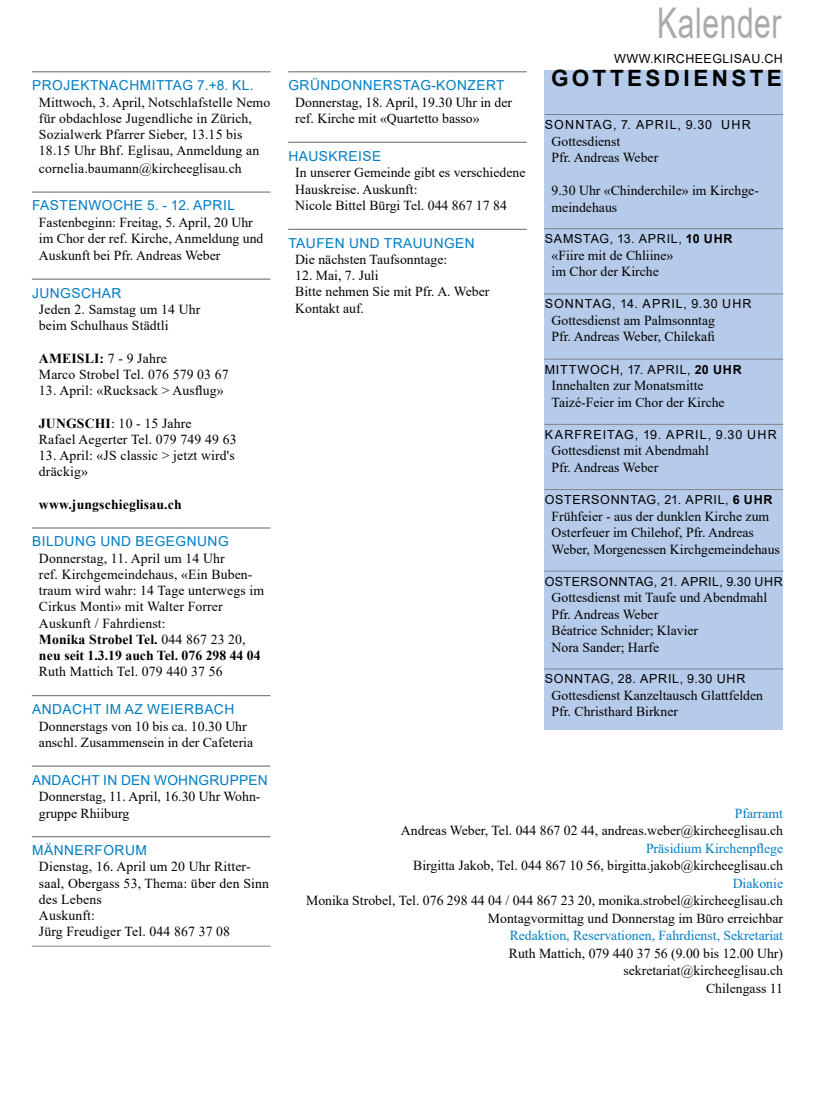
<style>
.page{position:relative;width:815px;height:1106px;background:#fff}
.page>*{position:absolute;margin:0;border:0;box-sizing:border-box;transform-origin:0 0}
.t1{font:42.25px "Arial";color:#a7a9ac;scale:.71 1}
.t2{font:700 22.5px "Arial";letter-spacing:.15em;color:#000}
.t3{font:13.75px/16.5px "Times New Roman";color:#000}
.t4{font:13.75px "Arial";letter-spacing:.035em;color:#007dc3}
.t5{font:13.75px "Times New Roman";color:#007dc3}
.t6{font:13.75px "Arial";letter-spacing:.015em;color:#007dc3}
.t7{font:700 13.75px "Times New Roman";letter-spacing:.01em;color:#000}
.t8{font:12.5px "Arial";letter-spacing:.05em;color:#000}
.t9{font:12.5px "Arial";letter-spacing:.085em;color:#000}
.t10{font:12.5px "Arial";letter-spacing:.08em;color:#000}
.t11{font:12.5px "Arial";letter-spacing:.09em;color:#000}
.s1{font-weight:700}
</style>
<div class="page">
<div style="left:544px;top:70px;width:239px;height:659px;background:#b6cbea"></div>
<hr style="left:544px;top:114px;width:239px;height:1px;background:#808285">
<hr style="left:544px;top:228px;width:239px;height:1px;background:#808285">
<hr style="left:544px;top:293px;width:239px;height:1px;background:#808285">
<hr style="left:544px;top:359px;width:239px;height:1px;background:#808285">
<hr style="left:544px;top:424px;width:239px;height:1px;background:#808285">
<hr style="left:544px;top:489px;width:239px;height:1px;background:#808285">
<hr style="left:544px;top:571px;width:239px;height:1px;background:#808285">
<hr style="left:544px;top:668px;width:239px;height:1px;background:#808285">
<hr style="left:32px;top:71px;width:238px;height:1px;background:#808285">
<hr style="left:32px;top:191px;width:238px;height:2px;background:#808285">
<hr style="left:32px;top:278px;width:238px;height:2px;background:#808285">
<hr style="left:32px;top:527px;width:238px;height:1px;background:#808285">
<hr style="left:32px;top:695px;width:238px;height:1px;background:#808285">
<hr style="left:32px;top:765px;width:238px;height:1px;background:#808285">
<hr style="left:32px;top:836px;width:238px;height:1px;background:#808285">
<hr style="left:32px;top:945px;width:238px;height:1px;background:#808285">
<hr style="left:288px;top:71px;width:239px;height:1px;background:#808285">
<hr style="left:288px;top:142px;width:239px;height:1px;background:#808285">
<hr style="left:288px;top:229px;width:239px;height:1px;background:#808285">
<p class="t4" style="left:32px;top:76px;width:223px">PROJ EKTNACHMITTAG 7.+8. KL.</p>
<p class="t3" style="left:39px;top:93px;width:233px">Mittwoch, 3. April, Notschlafstelle Nemo für obdachlose Jugendliche in Zürich, Sozialwerk Pfarrer Sieber, 13.15 bis 18.15 Uhr Bhf. Eglisau, Anmeldung an</p>
<p class="t3" style="left:39px;top:160px;width:204px">cornelia.baumann@kircheeglisau.ch</p>
<p class="t4" style="left:32px;top:196px;width:204px">FASTENWOCHE 5. - 12. APRIL</p>
<p class="t3" style="left:39px;top:214px;width:226px">Fastenbeginn: Freitag, 5. April, 20 Uhr im Chor der ref. Kirche, Anmeldung und<br>Auskunft bei Pfr. Andreas Weber</p>
<p class="t4" style="left:32px;top:283px;width:91px">JUNGSCHAR</p>
<p class="t3" style="left:39px;top:300px;width:163px">Jeden 2. Samstag um 14 Uhr beim Schulhaus Städtli</p>
<p class="t3" style="left:39px;top:349px;width:191px"><span class="s1">AMEISLI:</span> 7 - 9 Jahre<br>Marco Strobel Tel. 076 579 03 67</p>
<p class="t3" style="left:39px;top:382px;width:186px">13. April: «Rucksack &gt; Ausflug»</p>
<p class="t3" style="left:39px;top:414px;width:199px"><span class="s1">JUNGSCHI</span>: 10 - 15 Jahre<br>Rafael Aegerter Tel. 079 749 49 63</p>
<p class="t3" style="left:39px;top:447px;width:197px">13. April: «JS classic &gt; jetzt wird's dräckig»</p>
<p class="t7" style="left:39px;top:494px;width:144px">www.jungschieglisau.ch</p>
<p class="t4" style="left:32px;top:532px;width:198px">BILDUNG UND BEGEGNUNG</p>
<p class="t3" style="left:39px;top:549px;width:227px">Donnerstag, 11. April um 14 Uhr<br>ref. Kirchgemeindehaus, «Ein Buben&shy;traum wird wahr: 14 Tage unterwegs im<br>Cirkus Monti» mit Walter Forrer<br>Auskunft / Fahrdienst:<br><span class="s1">Monika Strobel Tel.</span> 044 867 23 20, <span class="s1">neu seit 1.3.19 auch Tel. 076 298 44 04</span></p>
<p class="t3" style="left:39px;top:663px;width:185px">Ruth Mattich Tel. 079 440 37 56</p>
<p class="t4" style="left:32px;top:699px;width:204px">ANDACHT IM AZ WEIERBACH</p>
<p class="t3" style="left:39px;top:717px;width:216px">Donnerstags von 10 bis ca. 10.30 Uhr anschl. Zusammensein in der Cafeteria</p>
<p class="t6" style="left:32px;top:770px;width:237px">ANDACHT IN DEN WOHNGRUPPEN</p>
<p class="t3" style="left:39px;top:787px;width:223px">Donnerstag, 11. April, 16.30 Uhr Wohn&shy;gruppe Rhiiburg</p>
<p class="t4" style="left:32px;top:840px;width:116px">MÄNNERFORUM</p>
<p class="t3" style="left:39px;top:858px;width:232px">Dienstag, 16. April um 20 Uhr Ritter&shy;saal, Obergass 53, Thema: über den Sinn des Lebens<br>Auskunft:<br>Jürg Freudiger Tel. 044 867 37 08</p>
<p class="t4" style="left:288px;top:76px;width:218px">GRÜNDONNERSTAG-KONZERT</p>
<p class="t3" style="left:295px;top:93px;width:218px">Donnerstag, 18. April, 19.30 Uhr in der ref. Kirche mit «Quartetto basso»</p>
<p class="t4" style="left:288px;top:146px;width:94px">HAUSKREISE</p>
<p class="t3" style="left:295px;top:164px;width:232px">In unserer Gemeinde gibt es verschiedene<br>Hauskreise. Auskunft:<br>Nicole Bittel Bürgi Tel. 044 867 17 84</p>
<p class="t4" style="left:288px;top:233px;width:188px">TAUFEN UND TRAUUNGEN</p>
<p class="t3" style="left:295px;top:251px;width:154px">Die nächsten Taufsonntage:</p>
<p class="t3" style="left:295px;top:267px;width:196px">12. Mai, 7. Juli<br>Bitte nehmen Sie mit Pfr. A. Weber<br>Kontakt auf.</p>
<h1 class="t1" style="left:657px;top:-6px;width:177px">KALENDER</h1>
<p class="t8" style="left:614px;top:50px;width:170px">WWW.KIRCHEEGLISAU.CH</p>
<h2 class="t2" style="left:551px;top:62px;width:232px">GOTTESDIENSTE</h2>
<p class="t11" style="left:545px;top:116px;width:208px">SONNTAG, 7. APRIL, 9.30 U HR</p>
<p class="t3" style="left:552px;top:132px;width:108px">Gottesdienst<br>Pfr. Andreas Weber</p>
<p class="t3" style="left:552px;top:182px;width:209px">9.30 Uhr «Chinderchile» im Kirchge&shy;meindehaus</p>
<p class="t8" style="left:545px;top:230px;width:189px">SAMSTAG, 13. APRIL, <span class="s1">10 U HR</span></p>
<p class="t3" style="left:552px;top:246px;width:123px">«Fiire mit de Chliine» im Chor der Kirche</p>
<p class="t10" style="left:545px;top:295px;width:208px">SONNTAG, 14. APRIL, 9.30 UHR</p>
<p class="t3" style="left:552px;top:311px;width:165px">Gottesdienst am Palmsonntag<br>Pfr. Andreas Weber, Chilekafi</p>
<p class="t8" style="left:545px;top:360px;width:21px">MITTWOCH</p>
<p class="t8" style="left:620px;top:360px;width:123px">, 17. APRIL, <span class="s1">20 UHR</span></p>
<p class="t3" style="left:552px;top:377px;width:175px">Innehalten zur Monatsmitte<br>Taizé-Feier im Chor der Kirche</p>
<p class="t9" style="left:545px;top:426px;width:234px">KARFREITAG, 19. APRIL, 9.30 U HR</p>
<p class="t3" style="left:552px;top:442px;width:159px">Gottesdienst mit Abendmahl<br>Pfr. Andreas Weber</p>
<p class="t8" style="left:545px;top:491px;width:229px">OSTERSONNTAG, 21. APRIL, <span class="s1">6 U HR</span></p>
<p class="t3" style="left:552px;top:507px;width:230px">Frühfeier - aus der dunklen Kirche zum<br>Osterfeuer im Chilehof, Pfr. Andreas<br>Weber, Morgenessen Kirchgemeindehaus</p>
<p class="t8" style="left:545px;top:572px;width:240px">OSTERSONNTAG, 21. APRIL, 9.30 U HR</p>
<p class="t3" style="left:552px;top:589px;width:217px">Gottesdienst mit Taufe und Abendmahl<br>Pfr. Andreas Weber<br>Béatrice Schnider; Klavier<br>Nora Sander; Harfe</p>
<p class="t8" style="left:545px;top:670px;width:202px">SONNTAG, 28. APRIL, 9.30 U HR</p>
<p class="t3" style="left:552px;top:686px;width:213px">Gottesdienst Kanzeltausch Glattfelden<br>Pfr. Christhard Birkner</p>
<p class="t5" style="left:735px;top:803px;width:50px">Pfarramt</p>
<p class="t3" style="left:401px;top:822px;width:384px">Andreas Weber, Tel. 044 867 02 44, andreas.weber@kircheeglisau.ch</p>
<p class="t5" style="left:646px;top:838px;width:139px">Präsidium Kirchenpflege</p>
<p class="t3" style="left:413px;top:857px;width:371px">Birgitta Jakob, Tel. 044 867 10 56, birgitta.jakob@kircheeglisau.ch</p>
<p class="t5" style="left:733px;top:873px;width:52px">Diakonie</p>
<p class="t3" style="left:306px;top:891px;width:479px;line-height:17.5px;text-align:right">Monika Strobel, Tel. 076 298 44 04 / 044 867 23 20, monika.strobel@kircheeglisau.ch<br>Montagvormittag und Donnerstag im Büro erreichbar</p>
<p class="t5" style="left:510px;top:926px;width:275px">Redaktion, Reservationen, Fahrdienst, Sekretariat</p>
<p class="t3" style="left:509px;top:944px;width:276px;line-height:17.5px;text-align:right">Ruth Mattich, 079 440 37 56 (9.00 bis 12.00 Uhr) sekretariat@kircheeglisau.ch<br>Chilengass 11</p>
</div>
